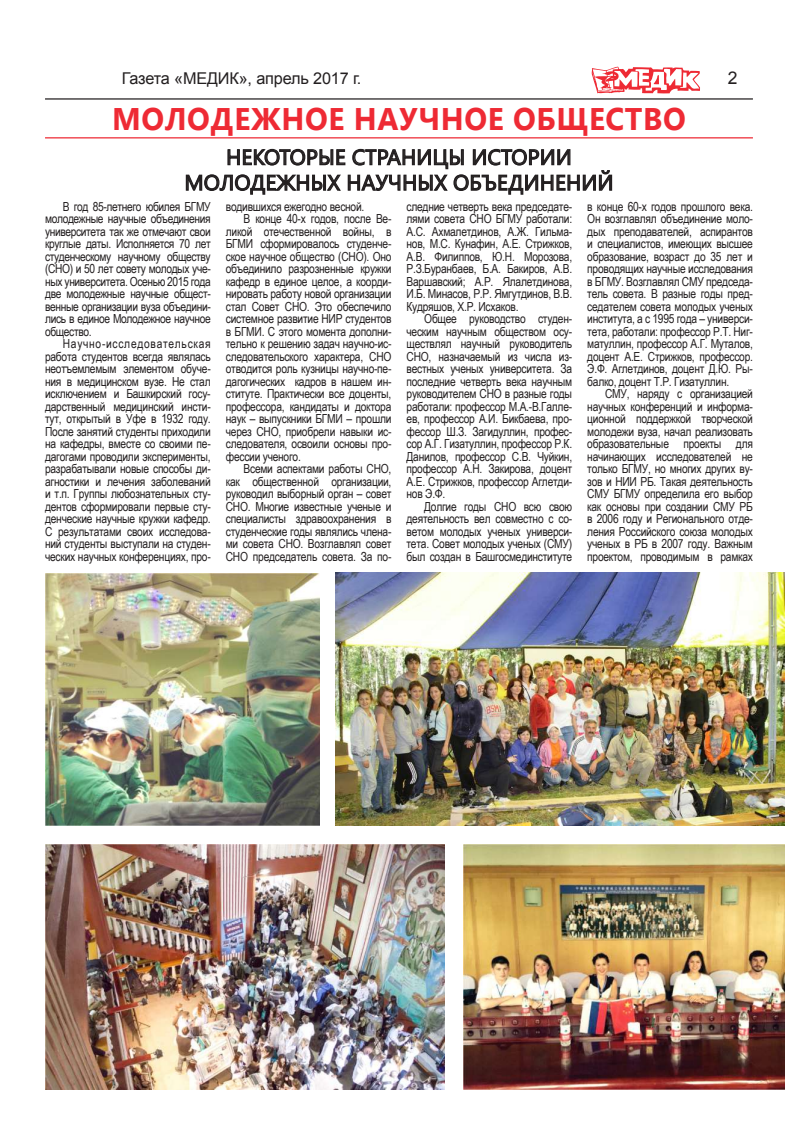
<style>
.page{position:relative;width:798px;height:1134px;background:#fff}
.page>*{position:absolute;margin:0;border:0;box-sizing:border-box;transform-origin:0 0}
.t1{font:700 31.25px "Segoe UI";letter-spacing:.02em;color:#ee2a34;scale:.96 1}
.t2{font:21.25px/25.5px "Segoe UI";letter-spacing:.01em;color:#231f20;text-align:center}
.t3{font:17.5px "Arial";color:#231f20}
.t4{font:16.25px "Arial";letter-spacing:-.01em;color:#231f20}
.t5{font:12.5px/12.5px "Arial Narrow";letter-spacing:-.02em;color:#231f20;text-align:justify}
</style>
<div class="page">
<hr style="left:45px;top:98px;width:707px;height:2px;background:#231f20">
<svg style="left:591px;top:66px;width:108px;height:28px"></svg>
<hr style="left:45px;top:137px;width:707px;height:1px;background:#ee2a34">
<svg style="left:185px;top:137px;width:427px;height:58px"></svg>
<img style="left:335px;top:573px;width:449px;height:253px">
<img style="left:45px;top:844px;width:399px;height:245px">
<img style="left:45px;top:573px;width:274px;height:253px">
<img style="left:463px;top:844px;width:321px;height:245px">
<h3 class="t4" style="left:122px;top:67px;width:241px">Газета «МЕДИК», апрель 2017 г.</h3>
<h3 class="t3" style="left:727px;top:67px;width:11px">2</h3>
<h1 class="t1" style="left:112px;top:97px;width:101px">молоде</h1>
<h1 class="t1" style="left:251px;top:97px;width:54px">жное</h1>
<h1 class="t1" style="left:354px;top:97px;width:112px">научное</h1>
<h1 class="t1" style="left:513px;top:97px;width:157px">общество</h1>
<h2 class="t2" style="left:184px;top:143px;width:430px">Некоторые стран ицы истории молодежн ых научн ых объедин ен ий</h2>
<p class="t5" style="left:45px;top:199px;width:167px;text-indent:18px">В год 85-летнего юбилея БГМУ молодежные научные объединения университета так же отмечают свои круглые даты. Исполняется 70 лет студенческому научному обществу (СНО) и 50 лет совету молодых уче&shy;ных университета. Осенью 2015 года две молодежные научные общест&shy;венные организации вуза объедини&shy;лись в единое Молодежное научное общество.</p>
<p class="t5" style="left:45px;top:337px;width:167px;text-indent:18px">Научно-исследовательская работа студентов всегда являлась неотъемлемым элементом обуче&shy;ния в медицинском вузе. Не стал исключением и Башкирский госу&shy;дарственный медицинский инсти&shy;тут, открытый в Уфе в 1932 году.<br>После занятий студенты приходили на кафедры, вместе со своими пе&shy;дагогами проводили эксперименты, разрабатывали новые способы ди&shy;агностики и лечения заболеваний и т.п. Группы любознательных сту&shy;дентов сформировали первые сту&shy;денческие научные кружки кафедр.<br>С результатами своих исследова&shy;ний студенты выступали на студен&shy;ческих научных конференциях, про-</p>
<p class="t5" style="left:587px;top:199px;width:167px">в конце 60-х годов прошлого века.<br>Он возглавлял объединение моло&shy;дых преподавателей, аспирантов и специалистов, имеющих высшее образование, возраст до 35 лет и проводящих научные исследования в БГМУ. Возглавлял СМУ председа&shy;тель совета. В разные годы пред&shy;седателем совета молодых ученых института, а с 1995 года – универси&shy;тета, работали: профессор Р.Т. Ниг&shy;матуллин, профессор А.Г. Муталов, доцент А.Е. Стрижков, профессор.<br>Э.Ф. Аглетдинов, доцент Д.Ю. Ры&shy;балко, доцент Т.Р. Гизатуллин.</p>
<p class="t5" style="left:587px;top:387px;width:167px;text-indent:18px">СМУ, наряду с организацией научных конференций и информа&shy;ционной поддержкой творческой молодежи вуза, начал реализовать образовательные проекты для начинающих исследователей не только БГМУ, но многих других ву&shy;зов и НИИ РБ. Такая деятельность СМУ БГМУ определила его выбор как основы при создании СМУ РБ в 2006 году и Регионального отде&shy;ления Российского союза молодых ученых в РБ в 2007 году. Важным проектом, проводимым в рамках</p>
<p class="t5" style="left:226px;top:199px;width:140px">водившихся ежегодно весной.</p>
<p class="t5" style="left:243px;top:212px;width:149px">В конце 40-х годов, после Ве-</p>
<p class="t5" style="left:226px;top:224px;width:167px">ликой отечественной войны, в</p>
<p class="t5" style="left:226px;top:237px;width:167px">БГМИ сформировалось студенче-</p>
<p class="t5" style="left:226px;top:249px;width:167px">ское научное общество (СНО). Оно</p>
<p class="t5" style="left:226px;top:262px;width:167px">объединило разрозненные кружки</p>
<p class="t5" style="left:226px;top:274px;width:167px">кафедр в единое целое, а коорди-</p>
<p class="t5" style="left:226px;top:287px;width:167px">нировать работу новой организации</p>
<p class="t5" style="left:226px;top:299px;width:167px">стал Совет СНО. Это обеспечило</p>
<p class="t5" style="left:226px;top:312px;width:167px">системное развитие НИР студентов</p>
<p class="t5" style="left:226px;top:324px;width:167px">в БГМИ. С этого момента дополни-</p>
<p class="t5" style="left:226px;top:337px;width:167px">тельно к решению задач научно-ис-</p>
<p class="t5" style="left:226px;top:349px;width:167px">следовательского характера, СНО</p>
<p class="t5" style="left:226px;top:362px;width:167px">отводится роль кузницы научно-пе-</p>
<p class="t5" style="left:226px;top:374px;width:167px">дагогических кадров в нашем ин-</p>
<p class="t5" style="left:226px;top:387px;width:167px">ституте. Практически все доценты,</p>
<p class="t5" style="left:226px;top:399px;width:167px">профессора, кандидаты и доктора</p>
<p class="t5" style="left:226px;top:412px;width:167px">наук – выпускники БГМИ – прошли</p>
<p class="t5" style="left:226px;top:424px;width:167px">через СНО, приобрели навыки ис-</p>
<p class="t5" style="left:226px;top:437px;width:167px">следователя, освоили основы про-</p>
<p class="t5" style="left:226px;top:449px;width:76px">фессии ученого.</p>
<p class="t5" style="left:243px;top:462px;width:149px">Всеми аспектами работы СНО,</p>
<p class="t5" style="left:226px;top:474px;width:167px">как общественной организации,</p>
<p class="t5" style="left:226px;top:487px;width:167px">руководил выборный орган – совет</p>
<p class="t5" style="left:226px;top:499px;width:167px">СНО. Многие известные ученые и</p>
<p class="t5" style="left:226px;top:512px;width:167px">специалисты здравоохранения в</p>
<p class="t5" style="left:226px;top:524px;width:167px">студенческие годы являлись члена-</p>
<p class="t5" style="left:226px;top:537px;width:167px">ми совета СНО. Возглавлял совет</p>
<p class="t5" style="left:226px;top:549px;width:167px">СНО председатель совета. За по-</p>
<p class="t5" style="left:406px;top:199px;width:167px">следние четверть века председате&shy;лями совета СНО БГМУ работали:<br>А.С. Ахмалетдинов, А.Ж. Гильма&shy;нов, М.С. Кунафин, А.Е. Стрижков, А.В. Филиппов, Ю.Н. Морозова, Р.З.Буранбаев, Б.А. Бакиров, А.В.<br>Варшавский; А.Р. Ялалетдинова, И.Б. Минасов, Р.Р. Ямгутдинов, В.В.<br>Кудряшов, Х.Р. Исхаков.</p>
<p class="t5" style="left:406px;top:312px;width:167px;text-indent:18px">Общее руководство студен&shy;ческим научным обществом осу&shy;ществлял научный руководитель СНО, назначаемый из числа из&shy;вестных ученых университета. За последние четверть века научным руководителем СНО в разные годы работали: профессор М.А.-В.Галле&shy;ев, профессор А.И. Бикбаева, про&shy;фессор Ш.З. Загидуллин, профес&shy;сор А.Г. Гизатуллин, профессор Р.К.<br>Данилов, профессор С.В. Чуйкин, профессор А.Н. Закирова, доцент А.Е. Стрижков, профессор Аглетди&shy;нов Э.Ф.</p>
<p class="t5" style="left:406px;top:499px;width:167px;text-indent:18px">Долгие годы СНО всю свою деятельность вел совместно с со&shy;ветом молодых ученых универси&shy;тета. Совет молодых ученых (СМУ) был создан в Башгосмединституте</p>
</div>
